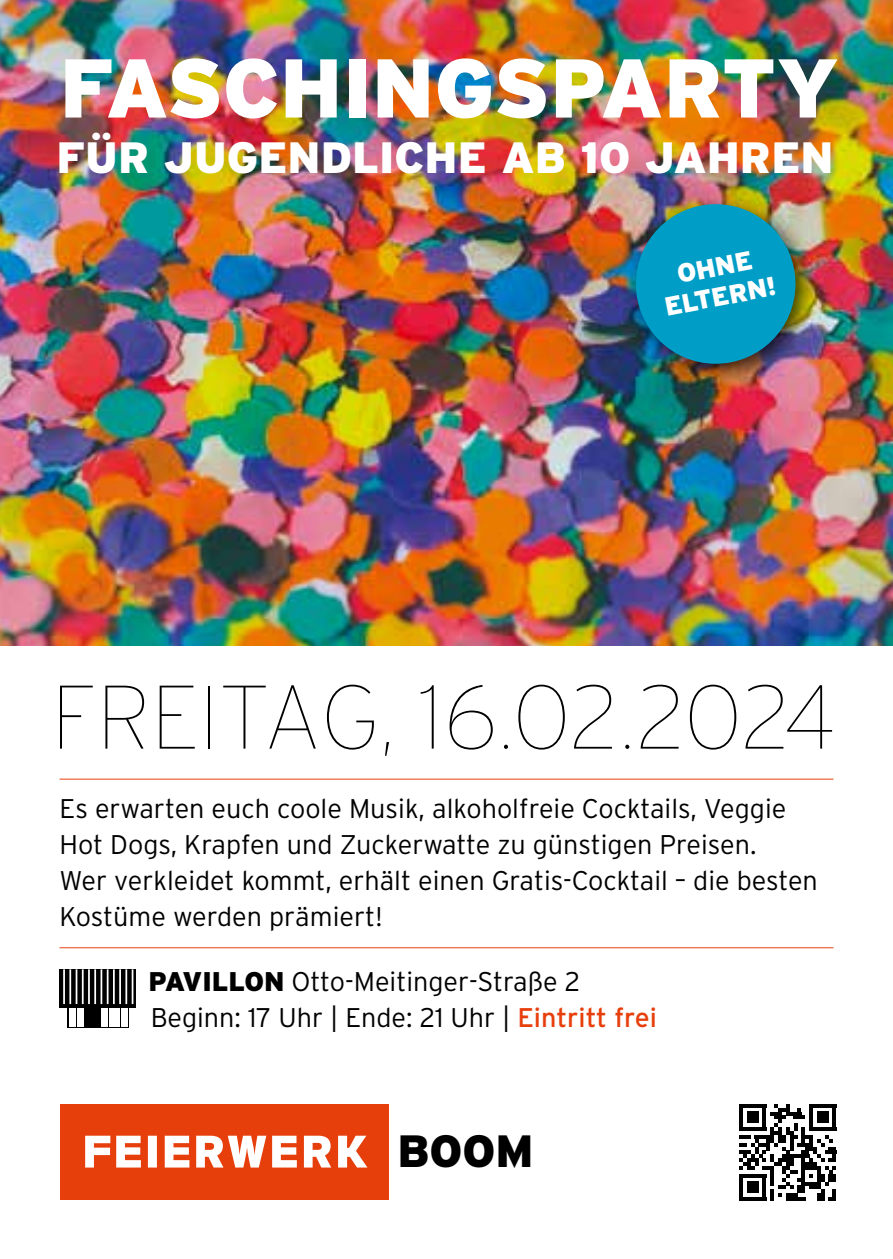
<style>
.page{position:relative;width:893px;height:1259px;background:#fff}
.page>*{position:absolute;margin:0;border:0;box-sizing:border-box;transform-origin:0 0}
.t1{font:100 90px "Interstate";letter-spacing:-.02em;color:#000}
.t2{font:900 83.1px "Interstate";color:#fff}
.t3{font:900 45.3px "Interstate";color:#000}
.t4{font:900 43.8px "Interstate";color:#fff}
.t5{font:300 27px/36px "Interstate";color:#000}
.t6{font:900 26.1px/30px "Interstate";color:#fff;text-align:center}
.s1{font-weight:900}
.s2{font-weight:400;color:#e73f0c}
</style>
<div class="page">
<img style="left:0;top:0;width:893px;height:645px">
<div style="left:60px;top:1103px;width:328px;height:96px;background:#e73f0c"></div>
<svg style="left:85px;top:1135px;width:282px;height:32px"></svg>
<svg style="left:739px;top:1104px;width:97px;height:97px"></svg>
<hr style="left:739px;top:1197px;width:27px;height:4px;background:#000">
<div style="left:747px;top:1181px;width:12px;height:12px;background:#000"></div>
<div style="left:624px;top:192px;width:195px;height:196px;background:#000;opacity:.75"></div>
<div style="left:636px;top:204px;width:159px;height:160px;background:#009ec7;border-radius:50%"></div>
<hr style="left:60px;top:947px;width:773px;height:1px;background:#e73f0c">
<hr style="left:60px;top:778px;width:773px;height:1px;background:#e73f0c">
<svg style="left:60px;top:969px;width:76px;height:38px;background:#0c0c0c"></svg>
<hr style="left:63px;top:969px;width:2px;height:35px;background:#fff">
<hr style="left:69px;top:969px;width:2px;height:35px;background:#fff">
<hr style="left:76px;top:969px;width:1px;height:35px;background:#fff">
<hr style="left:88px;top:969px;width:2px;height:35px;background:#fff">
<hr style="left:94px;top:969px;width:2px;height:35px;background:#fff">
<hr style="left:101px;top:969px;width:1px;height:35px;background:#fff">
<hr style="left:107px;top:969px;width:2px;height:35px;background:#fff">
<hr style="left:119px;top:969px;width:2px;height:35px;background:#fff">
<hr style="left:113px;top:969px;width:2px;height:35px;background:#fff">
<hr style="left:125px;top:969px;width:2px;height:35px;background:#fff">
<hr style="left:132px;top:969px;width:1px;height:35px;background:#fff">
<hr style="left:82px;top:969px;width:2px;height:35px;background:#fff">
<div style="left:68px;top:1007px;width:61px;height:21px;background:#000"></div>
<div style="left:69px;top:1008px;width:7px;height:19px;background:#fff"></div>
<div style="left:101px;top:1008px;width:7px;height:19px;background:#fff"></div>
<div style="left:121px;top:1008px;width:7px;height:19px;background:#fff"></div>
<div style="left:109px;top:1008px;width:11px;height:19px;background:#fff"></div>
<div style="left:77px;top:1008px;width:7px;height:19px;background:#fff"></div>
<h2 class="t2" style="left:60px;top:41px;width:781px">FASCHINGSPARTY</h2>
<h3 class="t4" style="left:56px;top:132px;width:779px">FÜR JUGENDLICHE AB 10 JAHREN</h3>
<p class="t6" style="left:656px;top:263px;width:114px;rotate:-11deg">OHNE<br>ELTERN!</p>
<h1 class="t1" style="left:51px;top:669px;width:786px">FREITAG, 16.02.2024</h1>
<p class="t5" style="left:60px;top:790px;width:760px">Es erwarten euch coole Musik, alkoholfreie Cocktails, Veggie Hot Dogs, Krapfen und Zuckerwatte zu günstigen Preisen.<br>Wer verkleidet kommt, erhält einen Gratis-Cocktail – die besten Kostüme werden prämiert!</p>
<p class="t5" style="left:149px;top:963px;width:510px"><span class="s1">PAVILLON</span> Otto-Meitinger-Straße 2<br>Beginn: 17 Uhr | Ende: 21 Uhr | <span class="s2">Eintritt frei</span></p>
<h3 class="t3" style="left:397px;top:1125px;width:138px">BOOM</h3>
</div>
